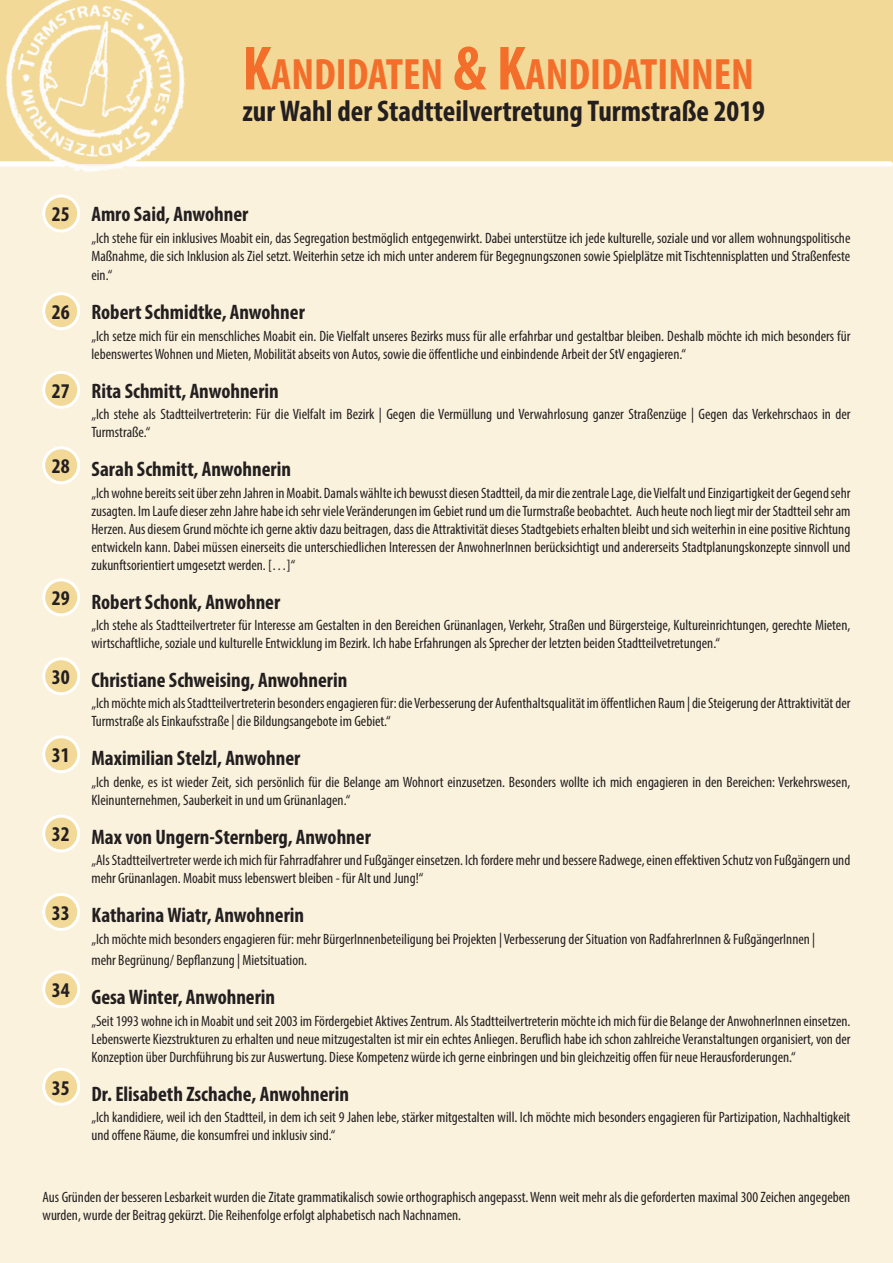
<style>
.page{position:relative;width:893px;height:1263px;background:#faf2dd}
.page>*{position:absolute;margin:0;border:0;box-sizing:border-box;transform-origin:0 0}
.t1{font:700 condensed 44.1px "Myriad Pro";color:#f36e2a}
.t2{font:700 condensed 30px "Myriad Pro";color:#231f20}
.t3{font:700 condensed 21px "Myriad Pro";color:#231f20}
.t4{font:condensed 15px/18px "Myriad Pro";color:#231f20}
.s1{font-size:63px}
</style>
<div class="page">
<div style="left:0;top:0;width:893px;height:164px;background:#f2d998"></div>
<img style="left:6px;top:0;width:179px;height:172px">
<div style="left:0;top:161px;width:62px;height:6px;background:#fff"></div>
<svg style="left:44px;top:196px;width:35px;height:35px"></svg>
<div style="left:42px;top:194px;width:38px;height:38px;border:3px solid #fff;border-radius:50%"></div>
<svg style="left:44px;top:294px;width:35px;height:35px"></svg>
<div style="left:42px;top:292px;width:38px;height:38px;border:3px solid #fff;border-radius:50%"></div>
<div style="left:128px;top:161px;width:762px;height:6px;background:#fff"></div>
<svg style="left:44px;top:372px;width:35px;height:35px"></svg>
<div style="left:42px;top:371px;width:38px;height:38px;border:3px solid #fff;border-radius:50%"></div>
<svg style="left:44px;top:448px;width:35px;height:35px"></svg>
<div style="left:42px;top:446px;width:38px;height:38px;border:3px solid #fff;border-radius:50%"></div>
<svg style="left:44px;top:580px;width:35px;height:35px"></svg>
<div style="left:42px;top:578px;width:38px;height:38px;border:3px solid #fff;border-radius:50%"></div>
<svg style="left:44px;top:659px;width:35px;height:35px"></svg>
<div style="left:42px;top:657px;width:38px;height:38px;border:3px solid #fff;border-radius:50%"></div>
<svg style="left:44px;top:736px;width:35px;height:35px"></svg>
<div style="left:42px;top:735px;width:38px;height:38px;border:3px solid #fff;border-radius:50%"></div>
<svg style="left:44px;top:815px;width:35px;height:35px"></svg>
<div style="left:42px;top:814px;width:38px;height:38px;border:3px solid #fff;border-radius:50%"></div>
<svg style="left:44px;top:893px;width:35px;height:35px"></svg>
<div style="left:42px;top:893px;width:38px;height:38px;border:3px solid #fff;border-radius:50%"></div>
<svg style="left:44px;top:972px;width:35px;height:35px"></svg>
<div style="left:42px;top:970px;width:38px;height:38px;border:3px solid #fff;border-radius:50%"></div>
<svg style="left:44px;top:1069px;width:35px;height:35px"></svg>
<div style="left:42px;top:1068px;width:38px;height:38px;border:3px solid #fff;border-radius:50%"></div>
<p class="t1" style="left:242px;top:47px;width:513px"><span class="s1">K</span>ANDIDATEN <span class="s1">&amp; K</span>ANDIDATINNEN</p>
<p class="t2" style="left:242px;top:92px;width:524px">zur Wahl der Stadtteilvertretung Turmstraße 2019</p>
<p class="t3" style="left:52px;top:201px;width:19px">25</p>
<p class="t3" style="left:52px;top:299px;width:19px">26</p>
<p class="t3" style="left:52px;top:378px;width:19px">27</p>
<p class="t3" style="left:52px;top:453px;width:19px">28</p>
<p class="t3" style="left:52px;top:585px;width:19px">29</p>
<p class="t3" style="left:52px;top:664px;width:19px">30</p>
<p class="t3" style="left:52px;top:742px;width:19px">31</p>
<p class="t3" style="left:52px;top:821px;width:19px">32</p>
<p class="t3" style="left:52px;top:900px;width:19px">33</p>
<p class="t3" style="left:52px;top:977px;width:19px">34</p>
<p class="t3" style="left:52px;top:1074px;width:19px">35</p>
<p class="t3" style="left:91px;top:201px;width:158px">Amro Said, Anwohner</p>
<p class="t4" style="left:91px;top:229px;width:760px">„Ich stehe für ein inklusives Moabit ein, das Segregation bestmöglich entgegenwirkt. Dabei unterstütze ich jede kulturelle, soziale und vor allem wohnungspolitische<br>Maßnahme, die sich Inklusion als Ziel setzt. Weiterhin setze ich mich unter anderem für Begegnungszonen sowie Spielplätze mit Tischtennisplatten und Straßenfeste</p>
<p class="t4" style="left:91px;top:266px;width:22px">ein.“</p>
<p class="t3" style="left:91px;top:299px;width:215px">Robert Schmidtke, Anwohner</p>
<p class="t4" style="left:91px;top:327px;width:760px">„Ich setze mich für ein menschliches Moabit ein. Die Vielfalt unseres Bezirks muss für alle erfahrbar und gestaltbar bleiben. Deshalb möchte ich mich besonders für lebenswertes Wohnen und Mieten, Mobilität abseits von Autos, sowie die öffentliche und einbindende Arbeit der StV engagieren.“</p>
<p class="t3" style="left:91px;top:378px;width:189px">Rita Schmitt, Anwohnerin</p>
<p class="t4" style="left:91px;top:405px;width:761px">„Ich stehe als Stadtteilvertreterin: Für die Vielfalt im Bezirk | Gegen die Vermüllung und Verwahrlosung ganzer Straßenzüge | Gegen das Verkehrschaos in der<br>Turmstraße.“</p>
<p class="t3" style="left:91px;top:456px;width:201px">Sarah Schmitt, Anwohnerin</p>
<p class="t4" style="left:91px;top:483px;width:761px;text-align:justify">„Ich wohne bereits seit über zehn Jahren in Moabit. Damals wählte ich bewusst diesen Stadtteil, da mir die zentrale Lage, die Vielfalt und Einzigartigkeit der Gegend sehr zusagten. Im Laufe dieser zehn Jahre habe ich sehr viele Veränderungen im Gebiet rund um die Turmstraße beobachtet. Auch heute noch liegt mir der Stadtteil sehr am Herzen. Aus diesem Grund möchte ich gerne aktiv dazu beitragen, dass die Attraktivität dieses Stadtgebiets erhalten bleibt und sich weiterhin in eine positive Richtung entwickeln kann. Dabei müssen einerseits die unterschiedlichen Interessen der AnwohnerInnen berücksichtigt und andererseits Stadtplanungskonzepte sinnvoll und zukunftsorientiert umgesetzt werden. […]“</p>
<p class="t3" style="left:91px;top:588px;width:190px">Robert Schonk, Anwohner</p>
<p class="t4" style="left:91px;top:616px;width:760px">„Ich stehe als Stadtteilvertreter für Interesse am Gestalten in den Bereichen Grünanlagen, Verkehr, Straßen und Bürgersteige, Kultureinrichtungen, gerechte Mieten, wirtschaftliche, soziale und kulturelle Entwicklung im Bezirk. Ich habe Erfahrungen als Sprecher der letzten beiden Stadtteilvetretungen.“</p>
<p class="t3" style="left:91px;top:667px;width:257px">Christiane Schweising, Anwohnerin</p>
<p class="t4" style="left:91px;top:694px;width:761px">„Ich möchte mich als Stadtteilvertreterin besonders engagieren für: die Verbesserung der Aufenthaltsqualität im öffentlichen Raum | die Steigerung der Attraktivität der<br>Turmstraße als Einkaufsstraße | die Bildungsangebote im Gebiet.“</p>
<p class="t3" style="left:91px;top:745px;width:210px">Maximilian Stelzl, Anwohner</p>
<p class="t4" style="left:91px;top:773px;width:760px">„Ich denke, es ist wieder Zeit, sich persönlich für die Belange am Wohnort einzusetzen. Besonders wollte ich mich engagieren in den Bereichen: Verkehrswesen,<br>Kleinunternehmen, Sauberkeit in und um Grünanlagen.“</p>
<p class="t3" style="left:91px;top:824px;width:281px">Max von Ungern-Sternberg, Anwohner</p>
<p class="t4" style="left:91px;top:851px;width:760px">„Als Stadtteilvertreter werde ich mich für Fahrradfahrer und Fußgänger einsetzen. Ich fordere mehr und bessere Radwege, einen effektiven Schutz von Fußgängern und mehr Grünanlagen. Moabit muss lebenswert bleiben - für Alt und Jung!“</p>
<p class="t3" style="left:91px;top:902px;width:214px">Katharina Wiatr, Anwohnerin</p>
<p class="t4" style="left:91px;top:929px;width:725px">„Ich möchte mich besonders engagieren für: mehr BürgerInnenbeteiligung bei Projekten | Verbesserung der Situation von RadfahrerInnen &amp; FußgängerInnen |</p>
<p class="t4" style="left:91px;top:951px;width:217px">mehr Begrünung/ Bepflanzung | Mietsituation.</p>
<p class="t3" style="left:91px;top:984px;width:185px">Gesa Winter, Anwohnerin</p>
<p class="t4" style="left:91px;top:1011px;width:761px;text-align:justify">„Seit 1993 wohne ich in Moabit und seit 2003 im Fördergebiet Aktives Zentrum. Als Stadtteilvertreterin möchte ich mich für die Belange der AnwohnerInnen einsetzen.<br>Lebenswerte Kiezstrukturen zu erhalten und neue mitzugestalten ist mir ein echtes Anliegen. Beruflich habe ich schon zahlreiche Veranstaltungen organisiert, von der Konzeption über Durchführung bis zur Auswertung. Diese Kompetenz würde ich gerne einbringen und bin gleichzeitig offen für neue Herausforderungen.“</p>
<p class="t3" style="left:91px;top:1080px;width:259px">Dr. Elisabeth Zschache, Anwohnerin</p>
<p class="t4" style="left:91px;top:1108px;width:760px">„Ich kandidiere, weil ich den Stadtteil, in dem ich seit 9 Jahen lebe, stärker mitgestalten will. Ich möchte mich besonders engagieren für Partizipation, Nachhaltigkeit und offene Räume, die konsumfrei und inklusiv sind.“</p>
<p class="t4" style="left:43px;top:1188px;width:809px">Aus Gründen der besseren Lesbarkeit wurden die Zitate grammatikalisch sowie orthographisch angepasst. Wenn weit mehr als die geforderten maximal 300 Zeichen angegeben wurden, wurde der Beitrag gekürzt. Die Reihenfolge erfolgt alphabetisch nach Nachnamen.</p>
</div>
